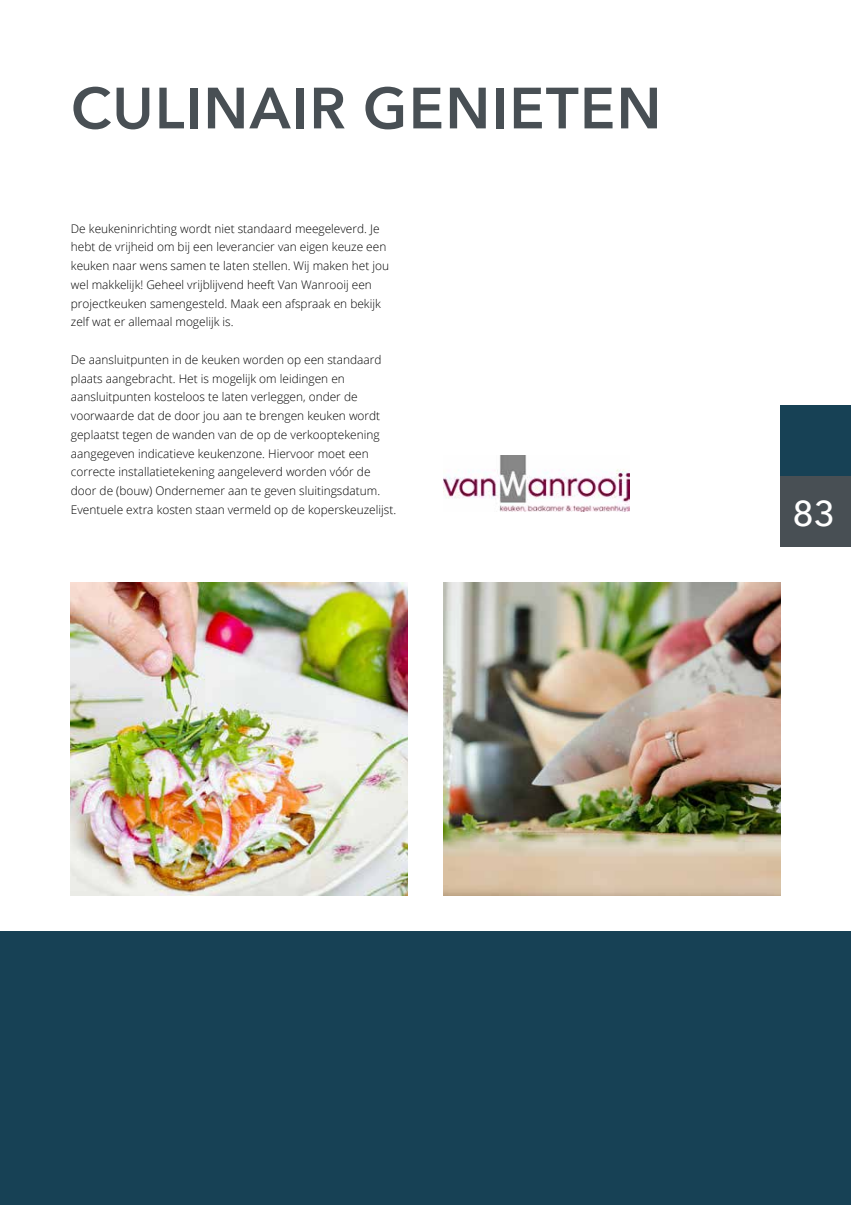
<style>
.page{position:relative;width:851px;height:1205px;background:#fff}
.page>*{position:absolute;margin:0;border:0;box-sizing:border-box;transform-origin:0 0}
.t1{font:600 57.5px "Avenir Next";letter-spacing:.025em;color:#484f54}
.t2{font:500 35.88px "Avenir Next";color:#fff}
.t3{font:300 11.88px/18.8px "Open Sans";color:#000}
</style>
<div class="page">
<div style="left:0;top:931px;width:850px;height:274px;background:#174155"></div>
<img style="left:71px;top:582px;width:336px;height:314px">
<img style="left:443px;top:582px;width:337px;height:314px">
<img style="left:443px;top:455px;width:186px;height:56px">
<div style="left:780px;top:476px;width:70px;height:71px;background:#484f54"></div>
<div style="left:780px;top:405px;width:70px;height:71px;background:#174155"></div>
<h1 class="t1" style="left:71px;top:59px;width:592px">CULINAIR GENIETEN</h1>
<p class="t3" style="left:71px;top:219px;width:320px">De keukeninrichting wordt niet standaard meegeleverd. Je hebt de vrijheid om bij een leverancier van eigen keuze een keuken naar wens samen te laten stellen. Wij maken het jou wel makkelijk! Geheel vrijblijvend heeft Van Wanrooij een projectkeuken samengesteld. Maak een afspraak en bekijk zelf wat er allemaal mogelijk is.</p>
<p class="t3" style="left:71px;top:350px;width:327px">De aansluitpunten in de keuken worden op een standaard plaats aangebracht. Het is mogelijk om leidingen en aansluitpunten kosteloos te laten verleggen, onder de voorwaarde dat de door jou aan te brengen keuken wordt geplaatst tegen de wanden van de op de verkooptekening aangegeven indicatieve keukenzone. Hiervoor moet een correcte installatietekening aangeleverd worden vóór de door de (bouw) Ondernemer aan te geven sluitingsdatum.<br>Eventuele extra kosten staan vermeld op de koperskeuzelijst.</p>
<h2 class="t2" style="left:792px;top:483px;width:44px">83</h2>
</div>
